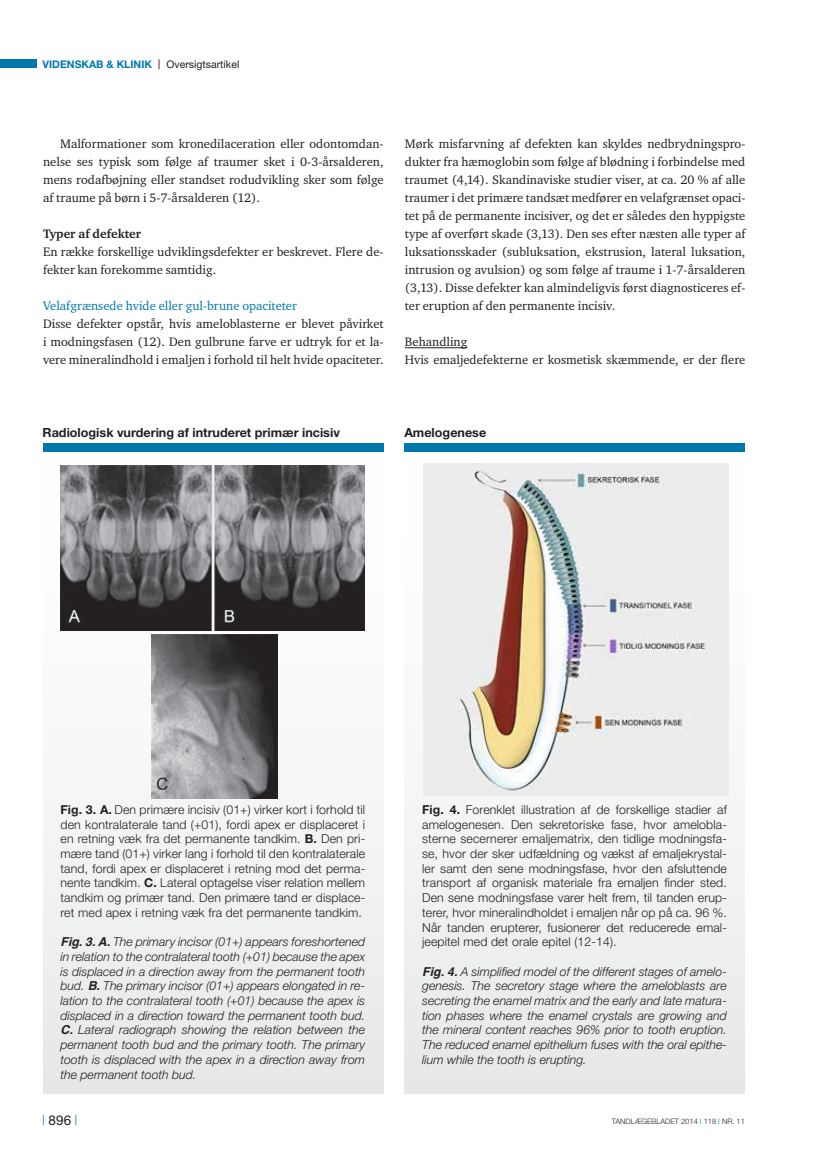
<style>
.page{position:relative;width:830px;height:1157px;background:#fff}
.page>*{position:absolute;margin:0;border:0;box-sizing:border-box;transform-origin:0 0}
.t1{font:13.5px "Helvetica Neue";color:#231f20}
.t2{font:12.6px/18px "Charter ITC";color:#231f20;text-align:justify}
.t3{font:700 12.6px "Helvetica Neue";color:#231f20}
.t4{font:12.6px "Charter ITC";color:#0078ae}
.t5{font:700 12.6px "Charter ITC";color:#231f20}
.t6{font:300 12.3px/14.7px "Helvetica Neue";letter-spacing:.01em;color:#231f20;text-align:justify}
.t7{font:italic 300 12.3px/14.7px "Helvetica Neue";color:#231f20;text-align:justify}
.t8{font:700 10.5px "Helvetica Neue";color:#0078ae}
.t9{font:300 7.5px "Helvetica Neue";color:#231f20}
.s1{font-family:"Arial";font-weight:400;color:#231f20}
.s2{font-weight:400;color:#231f20}
.s3{font-weight:700}
.s4{font-family:"Helvetica";font-weight:700}
.s5{font-weight:400;color:#0078ae}
</style>
<div class="page">
<hr style="left:404px;top:347px;width:63px;height:1px;background:#231f20">
<div style="left:0;top:60px;width:37px;height:8px;background:#0078ae"></div>
<div style="left:404px;top:452px;width:340px;height:641px;background:linear-gradient(to bottom,#fff,#e8e9eb)"></div>
<div style="left:404px;top:443px;width:340px;height:9px;background:#0078ae"></div>
<img style="left:423px;top:463px;width:304px;height:332px">
<div style="left:43px;top:452px;width:340px;height:642px;background:#f2f2f3"></div>
<div style="left:43px;top:443px;width:340px;height:9px;background:#0078ae"></div>
<img style="left:61px;top:465px;width:303px;height:165px">
<img style="left:151px;top:634px;width:126px;height:164px">
<p class="t8" style="left:43px;top:58px;width:198px">videnskab &amp; klinik <span class="s1">|</span> <span class="s2">Oversigtsartikel</span></p>
<p class="t2" style="left:43px;top:135px;width:342px;text-indent:17px">Malformationer som kronedilaceration eller odontomdan&shy;nelse ses typisk som følge af traumer sket i 0-3-årsalderen, mens rodafbøjning eller standset rodudvikling sker som følge af traume på børn i 5-7-årsalderen (12).</p>
<p class="t5" style="left:43px;top:226px;width:99px">Typer af defekter</p>
<p class="t2" style="left:43px;top:243px;width:342px">En række forskellige udviklingsdefekter er beskrevet. Flere de&shy;fekter kan forekomme samtidig.</p>
<p class="t4" style="left:43px;top:298px;width:255px">Velafgrænsede hvide eller gul-brune opaciteter</p>
<p class="t2" style="left:43px;top:315px;width:342px">Disse defekter opstår, hvis ameloblasterne er blevet påvirket i modningsfasen (12). Den gulbrune farve er udtryk for et la&shy;vere mineralindhold i emaljen i forhold til helt hvide opaciteter.</p>
<p class="t2" style="left:404px;top:135px;width:342px">Mørk misfarvning af defekten kan skyldes nedbrydningspro&shy;dukter fra hæmoglobin som følge af blødning i forbindelse med traumet (4,14). Skandinaviske studier viser, at ca. 20 % af alle traumer i det primære tandsæt medfører en velafgrænset opaci&shy;tet på de permanente incisiver, og det er således den hyppigste type af overført skade (3,13). Den ses efter næsten alle typer af luksationsskader (subluksation, ekstrusion, lateral luksation, intrusion og avulsion) og som følge af traume i 1-7-årsalderen (3,13). Disse defekter kan almindeligvis først diagnosticeres ef&shy;ter eruption af den permanente incisiv.</p>
<p class="t2" style="left:404px;top:333px;width:342px">Behandling<br>Hvis emaljedefekterne er kosmetisk skæmmende, er der flere</p>
<p class="t3" style="left:43px;top:425px;width:298px">Radiologisk vurdering af intruderet primær incisiv</p>
<p class="t3" style="left:404px;top:425px;width:83px">Amelogenese</p>
<p class="t6" style="left:60px;top:802px;width:306px"><span class="s3">Fig. 3. A.</span> Den primære incisiv (01+) virker kort i forhold til den kontralaterale tand (+01), fordi apex er displaceret i en retning væk fra det permanente tandkim. <span class="s3">B.</span> Den pri&shy;mære tand (01+) virker lang i forhold til den kontralaterale tand, fordi apex er displaceret i retning mod det perma&shy;nente tandkim. <span class="s3">C.</span> Lateral optagelse viser relation mellem tandkim og primær tand. Den primære tand er displace&shy;ret med apex i retning væk fra det permanente tandkim.</p>
<p class="t7" style="left:60px;top:934px;width:306px"><span class="s4">Fig. 3. A.</span> The primary incisor (01+) appears foreshortened in relation to the contralateral tooth (+01) because the apex is displaced in a direction away from the permanent tooth bud. <span class="s4">B.</span> The primary incisor (01+) appears elongated in re&shy;lation to the contralateral tooth (+01) because the apex is displaced in a direction toward the permanent tooth bud.<br><span class="s4">C.</span> Lateral radiograph showing the relation between the permanent tooth bud and the primary tooth. The primary tooth is displaced with the apex in a direction away from the permanent tooth bud.</p>
<p class="t6" style="left:422px;top:802px;width:306px"><span class="s3">Fig. 4.</span> Forenklet illustration af de forskellige stadier af amelogenesen. Den sekretoriske fase, hvor amelobla&shy;sterne secernerer emaljematrix, den tidlige modningsfa&shy;se, hvor der sker udfældning og vækst af emaljekrystal&shy;ler samt den sene modningsfase, hvor den afsluttende transport af organisk materiale fra emaljen finder sted.<br>Den sene modningsfase varer helt frem, til tanden erup&shy;terer, hvor mineralindholdet i emaljen når op på ca. 96 %.<br>Når tanden erupterer, fusionerer det reducerede emal&shy;jeepitel med det orale epitel (12-14).</p>
<p class="t7" style="left:422px;top:963px;width:306px"><span class="s4">Fig. 4.</span> A simplified model of the different stages of amelo&shy;genesis. The secretory stage where the ameloblasts are secreting the enamel matrix and the early and late matura&shy;tion phases where the enamel crystals are growing and the mineral content reaches 96% prior to tooth eruption.<br>The reduced enamel epithelium fuses with the oral epithe&shy;lium while the tooth is erupting.</p>
<p class="t1" style="left:43px;top:1112px;width:36px"><sup>|</sup> 896 <sup>|</sup></p>
<p class="t9" style="left:611px;top:1116px;width:134px">tandlægebladet 2014 <span class="s5">|</span> 118 <span class="s5">|</span> nr. 11</p>
</div>
